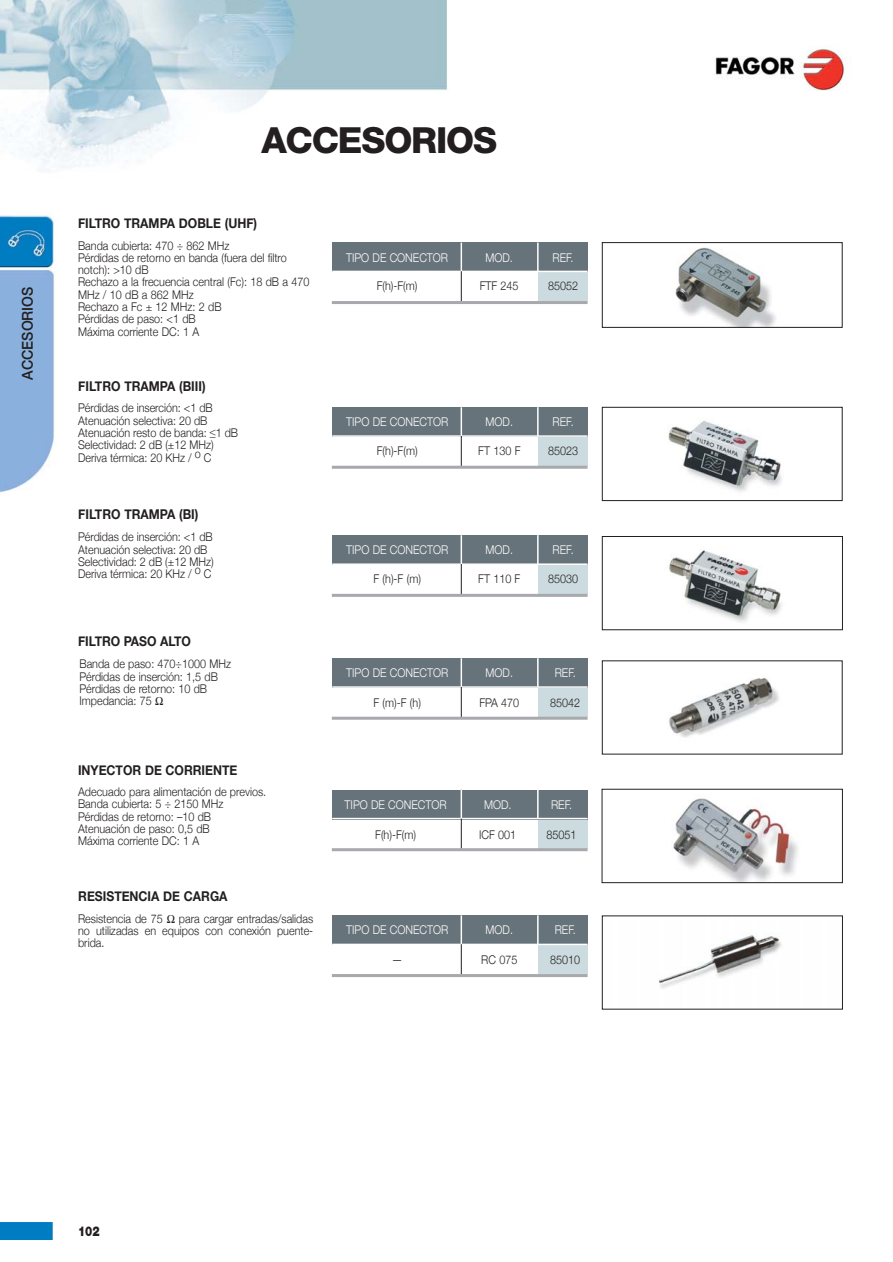
<style>
.page{position:relative;width:893px;height:1262px;background:#fff}
.page>*{position:absolute;margin:0;border:0;box-sizing:border-box;transform-origin:0 0}
.t1{font:800 36px "Helvetica Neue";letter-spacing:-.03em;color:#231f20}
.t2{font:500 15px "Helvetica Neue";color:#231f20;scale:.95 1}
.t3{font:700 13.5px "Helvetica Neue";color:#231f20;scale:.9 1}
.t4{font:900 13.5px "Helvetica Neue";color:#231f20;scale:.8 1}
.t5{font:300 12px/12.3px "Helvetica Neue";color:#231f20;scale:.9 1}
.t6{font:300 12px "Helvetica Neue";color:#fff;scale:.9 1}
</style>
<div class="page">
<img style="left:0;top:0;width:844px;height:1241px">
<div style="left:0;top:213px;width:62px;height:298px;background:#fff"></div>
<img style="left:0;top:213px;width:55px;height:280px">
<div style="left:0;top:1222px;width:53px;height:18px;background:#007cc2"></div>
<div style="left:538px;top:271px;width:49px;height:30px;background:#ccdbe0"></div>
<div style="left:332px;top:242px;width:255px;height:30px;background:#67737a"></div>
<hr style="left:332px;top:271px;width:255px;height:1px;background:#fff">
<hr style="left:461px;top:242px;width:1px;height:59px;background:#231f20">
<svg style="left:537px;top:242px;width:1px;height:29px"></svg>
<hr style="left:460px;top:242px;width:2px;height:29px;background:#fff">
<hr style="left:332px;top:301px;width:255px;height:3px;background:#a7a9ac">
<img style="left:604px;top:244px;width:236px;height:81px">
<div style="left:602px;top:242px;width:240px;height:85px;border:1px solid #231f20"></div>
<div style="left:538px;top:564px;width:49px;height:30px;background:#ccdbe0"></div>
<div style="left:332px;top:535px;width:255px;height:30px;background:#67737a"></div>
<hr style="left:332px;top:563px;width:255px;height:2px;background:#fff">
<hr style="left:461px;top:535px;width:1px;height:59px;background:#231f20">
<svg style="left:537px;top:535px;width:1px;height:28px"></svg>
<hr style="left:460px;top:535px;width:2px;height:29px;background:#fff">
<hr style="left:332px;top:594px;width:255px;height:3px;background:#a7a9ac">
<div style="left:538px;top:944px;width:49px;height:30px;background:#ccdbe0"></div>
<div style="left:332px;top:915px;width:255px;height:30px;background:#67737a"></div>
<hr style="left:332px;top:943px;width:255px;height:2px;background:#fff">
<hr style="left:461px;top:915px;width:1px;height:59px;background:#231f20">
<svg style="left:537px;top:915px;width:1px;height:29px"></svg>
<hr style="left:460px;top:915px;width:2px;height:29px;background:#fff">
<hr style="left:332px;top:974px;width:255px;height:3px;background:#a7a9ac">
<div style="left:538px;top:436px;width:49px;height:30px;background:#ccdbe0"></div>
<div style="left:332px;top:407px;width:255px;height:30px;background:#67737a"></div>
<hr style="left:332px;top:435px;width:255px;height:2px;background:#fff">
<hr style="left:461px;top:407px;width:1px;height:59px;background:#231f20">
<svg style="left:537px;top:407px;width:1px;height:28px"></svg>
<hr style="left:460px;top:407px;width:2px;height:29px;background:#fff">
<hr style="left:332px;top:466px;width:255px;height:3px;background:#a7a9ac">
<img style="left:604px;top:917px;width:236px;height:90px">
<div style="left:602px;top:536px;width:240px;height:93px;background:#fff"></div>
<img style="left:669px;top:550px;width:113px;height:72px">
<div style="left:602px;top:536px;width:240px;height:94px;border:1px solid #231f20"></div>
<div style="left:538px;top:687px;width:49px;height:30px;background:#ccdbe0"></div>
<div style="left:332px;top:658px;width:255px;height:30px;background:#67737a"></div>
<hr style="left:332px;top:686px;width:255px;height:2px;background:#fff">
<hr style="left:461px;top:658px;width:1px;height:59px;background:#231f20">
<svg style="left:537px;top:658px;width:1px;height:28px"></svg>
<hr style="left:460px;top:658px;width:2px;height:29px;background:#fff">
<hr style="left:332px;top:716px;width:255px;height:3px;background:#a7a9ac">
<div style="left:602px;top:661px;width:240px;height:93px;background:#fff"></div>
<img style="left:669px;top:678px;width:110px;height:60px">
<div style="left:602px;top:407px;width:240px;height:93px;background:#fff"></div>
<img style="left:668px;top:420px;width:114px;height:72px">
<div style="left:602px;top:407px;width:240px;height:94px;border:1px solid #231f20"></div>
<div style="left:538px;top:818px;width:49px;height:30px;background:#ccdbe0"></div>
<div style="left:332px;top:789px;width:255px;height:30px;background:#67737a"></div>
<hr style="left:332px;top:818px;width:255px;height:1px;background:#fff">
<hr style="left:461px;top:789px;width:1px;height:59px;background:#231f20">
<svg style="left:537px;top:789px;width:1px;height:29px"></svg>
<hr style="left:460px;top:789px;width:2px;height:29px;background:#fff">
<hr style="left:332px;top:848px;width:255px;height:3px;background:#a7a9ac">
<img style="left:604px;top:791px;width:236px;height:89px">
<div style="left:602px;top:789px;width:240px;height:93px;border:1px solid #231f20"></div>
<p class="t2" style="left:22px;top:380px;width:100px;rotate:-90deg">ACCESORIOS</p>
<h1 class="t1" style="left:261px;top:128px;width:237px">ACCESORIOS</h1>
<p class="t3" style="left:78px;top:215px;width:200px">FILTRO TRAMPA DOBLE (UHF)</p>
<p class="t5" style="left:78px;top:239px;width:258px">Banda cubierta: 470 ÷ 862 MHz<br>Pérdidas de retorno en banda (fuera del filtro notch): &gt;10 dB<br>Rechazo a la frecuencia central (Fc): 18 dB a 470<br>MHz / 10 dB a 862 MHz<br>Rechazo a Fc ± 12 MHz: 2 dB<br>Pérdidas de paso: &lt;1 dB<br>Máxima corriente DC: 1 A</p>
<p class="t3" style="left:78px;top:378px;width:143px">FILTRO TRAMPA (BIII)</p>
<p class="t5" style="left:78px;top:402px;width:179px">Pérdidas de inserción: &lt;1 dB<br>Atenuación selectiva: 20 dB<br>Atenuación resto de banda: ≤1 dB<br>Selectividad: 2 dB (±12 MHz)<br>Deriva térmica: 20 KHz / o C</p>
<p class="t3" style="left:78px;top:506px;width:135px">FILTRO TRAMPA (BI)</p>
<p class="t5" style="left:78px;top:530px;width:152px">Pérdidas de inserción: &lt;1 dB<br>Atenuación selectiva: 20 dB<br>Selectividad: 2 dB (±12 MHz)<br>Deriva térmica: 20 KHz / o C</p>
<p class="t3" style="left:78px;top:633px;width:127px">FILTRO PASO ALTO</p>
<p class="t5" style="left:79px;top:657px;width:170px">Banda de paso: 470÷1000 MHz<br>Pérdidas de inserción: 1,5 dB<br>Pérdidas de retorno: 10 dB<br>Impedancia: 75 Ω</p>
<p class="t3" style="left:78px;top:762px;width:178px">INYECTOR DE CORRIENTE</p>
<p class="t5" style="left:78px;top:785px;width:210px">Adecuado para alimentación de previos.<br>Banda cubierta: 5 ÷ 2150 MHz<br>Pérdidas de retorno: –10 dB<br>Atenuación de paso: 0,5 dB<br>Máxima corriente DC: 1 A</p>
<p class="t3" style="left:78px;top:888px;width:167px">RESISTENCIA DE CARGA</p>
<p class="t5" style="left:78px;top:912px;width:263px;text-align:justify">Resistencia de 75 Ω para cargar entradas/salidas no utilizadas en equipos con conexión puente&shy;brida.</p>
<p class="t6" style="left:346px;top:250px;width:115px">TIPO DE CONECTOR</p>
<p class="t6" style="left:485px;top:250px;width:32px">MOD.</p>
<p class="t6" style="left:552px;top:250px;width:25px">REF.</p>
<p class="t5" style="left:376px;top:279px;width:47px">F(h)-F(m)</p>
<p class="t5" style="left:479px;top:279px;width:45px">FTF 245</p>
<p class="t5" style="left:548px;top:279px;width:35px">85052</p>
<p class="t6" style="left:346px;top:414px;width:115px">TIPO DE CONECTOR</p>
<p class="t6" style="left:485px;top:414px;width:32px">MOD.</p>
<p class="t6" style="left:552px;top:414px;width:25px">REF.</p>
<p class="t5" style="left:377px;top:444px;width:47px">F(h)-F(m)</p>
<p class="t5" style="left:478px;top:444px;width:48px">FT 130 F</p>
<p class="t5" style="left:548px;top:444px;width:35px">85023</p>
<p class="t6" style="left:346px;top:542px;width:115px">TIPO DE CONECTOR</p>
<p class="t6" style="left:485px;top:542px;width:32px">MOD.</p>
<p class="t6" style="left:552px;top:542px;width:25px">REF.</p>
<p class="t5" style="left:373px;top:572px;width:54px">F (h)-F (m)</p>
<p class="t5" style="left:478px;top:572px;width:48px">FT 110 F</p>
<p class="t5" style="left:548px;top:572px;width:35px">85030</p>
<p class="t6" style="left:346px;top:665px;width:115px">TIPO DE CONECTOR</p>
<p class="t6" style="left:485px;top:665px;width:32px">MOD.</p>
<p class="t6" style="left:554px;top:665px;width:25px">REF.</p>
<p class="t5" style="left:373px;top:696px;width:54px">F (m)-F (h)</p>
<p class="t5" style="left:479px;top:696px;width:46px">FPA 470</p>
<p class="t5" style="left:550px;top:696px;width:35px">85042</p>
<p class="t6" style="left:344px;top:797px;width:115px">TIPO DE CONECTOR</p>
<p class="t6" style="left:484px;top:797px;width:32px">MOD.</p>
<p class="t6" style="left:551px;top:797px;width:25px">REF.</p>
<p class="t5" style="left:375px;top:828px;width:47px">F(h)-F(m)</p>
<p class="t5" style="left:479px;top:828px;width:43px">ICF 001</p>
<p class="t5" style="left:546px;top:828px;width:35px">85051</p>
<p class="t6" style="left:346px;top:922px;width:115px">TIPO DE CONECTOR</p>
<p class="t6" style="left:485px;top:922px;width:32px">MOD.</p>
<p class="t6" style="left:554px;top:922px;width:25px">REF.</p>
<p class="t5" style="left:392px;top:953px;width:14px">—</p>
<p class="t5" style="left:481px;top:953px;width:42px">RC 075</p>
<p class="t5" style="left:550px;top:953px;width:35px">85010</p>
<p class="t4" style="left:78px;top:1226px;width:29px">102</p>
</div>
